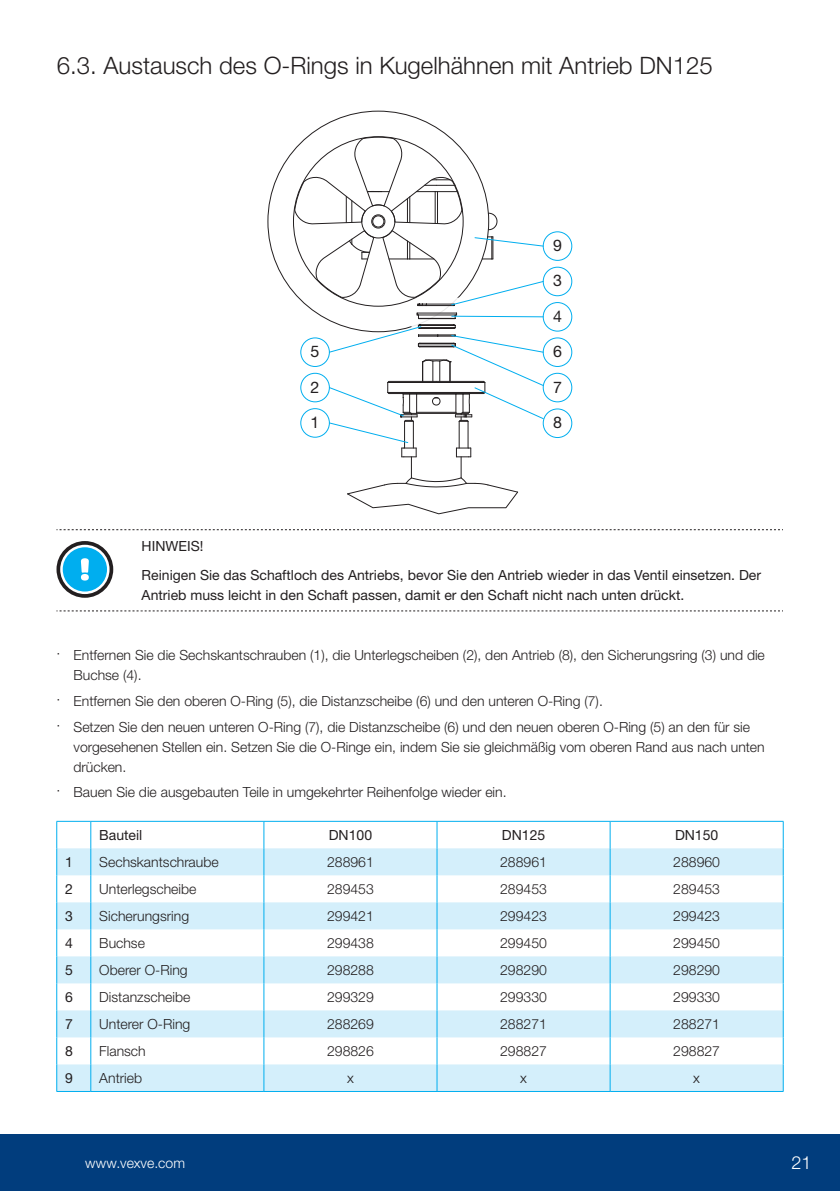
<style>
.page{position:relative;width:840px;height:1191px;background:#fff}
.page>*{position:absolute;margin:0;border:0;box-sizing:border-box;transform-origin:0 0}
.t1{font:300 24px "Helvetica Neue LTW1 G";color:#231f20}
.t2{font:300 18px "Helvetica Neue LTW1 G";color:#fff}
.t3{font:16px "Helvetica Neue LT Std";color:#231f20}
.t4{font:300 14px/20px "Helvetica Neue LTW1 G";color:#231f20}
.t5{font:14px/28.6px "Helvetica Neue LTW1 G";color:#231f20}
.t6{font:300 14px "Helvetica Neue LTW1 G";color:#fff}
</style>
<div class="page">
<div style="left:0;top:1134px;width:839px;height:57px;background:#013d7d"></div>
<div style="left:542px;top:267px;width:30px;height:29px;border:1px solid #00aeef;border-radius:50%"></div>
<div style="left:542px;top:302px;width:30px;height:29px;border:1px solid #00aeef;border-radius:50%"></div>
<div style="left:542px;top:231px;width:30px;height:30px;border:1px solid #00aeef;border-radius:50%"></div>
<div style="left:542px;top:337px;width:30px;height:30px;border:1px solid #00aeef;border-radius:50%"></div>
<div style="left:542px;top:373px;width:30px;height:29px;border:1px solid #00aeef;border-radius:50%"></div>
<div style="left:542px;top:408px;width:30px;height:30px;border:1px solid #00aeef;border-radius:50%"></div>
<svg style="left:294px;top:137px;width:250px;height:377px"></svg>
<div style="left:300px;top:373px;width:30px;height:29px;border:1px solid #00aeef;border-radius:50%"></div>
<div style="left:300px;top:408px;width:30px;height:30px;border:1px solid #00aeef;border-radius:50%"></div>
<svg style="left:56px;top:529px;width:724px;height:1px"></svg>
<svg style="left:56px;top:610px;width:724px;height:1px"></svg>
<svg style="left:56px;top:541px;width:57px;height:57px"></svg>
<svg style="left:57px;top:848px;width:725px;height:243px;fill:#d4effb"></svg>
<hr style="left:56px;top:821px;width:35px;height:1px;background:#00aeef">
<hr style="left:91px;top:821px;width:173px;height:1px;background:#00aeef">
<hr style="left:264px;top:821px;width:173px;height:1px;background:#00aeef">
<hr style="left:437px;top:821px;width:172px;height:1px;background:#00aeef">
<hr style="left:609px;top:821px;width:174px;height:1px;background:#00aeef">
<hr style="left:56px;top:1091px;width:35px;height:1px;background:#00aeef">
<hr style="left:91px;top:1091px;width:173px;height:1px;background:#00aeef">
<hr style="left:264px;top:1091px;width:173px;height:1px;background:#00aeef">
<hr style="left:437px;top:1091px;width:172px;height:1px;background:#00aeef">
<hr style="left:609px;top:1091px;width:174px;height:1px;background:#00aeef">
<svg style="left:56px;top:821px;width:1px;height:270px"></svg>
<svg style="left:90px;top:821px;width:1px;height:270px"></svg>
<svg style="left:263px;top:821px;width:1px;height:270px"></svg>
<svg style="left:436px;top:821px;width:1px;height:270px"></svg>
<svg style="left:609px;top:821px;width:1px;height:270px"></svg>
<svg style="left:782px;top:821px;width:1px;height:270px"></svg>
<h1 class="t1" style="left:57px;top:51px;width:657px">6.3. Austausch des O-Rings in Kugelhähnen mit Antrieb DN125</h1>
<p class="t3" style="left:552px;top:236px;width:10px">9</p>
<p class="t3" style="left:552px;top:271px;width:10px">3</p>
<p class="t3" style="left:552px;top:306px;width:10px">4</p>
<p class="t3" style="left:310px;top:342px;width:10px">5</p>
<p class="t3" style="left:552px;top:342px;width:10px">6</p>
<p class="t3" style="left:552px;top:377px;width:10px">7</p>
<p class="t3" style="left:552px;top:413px;width:10px">8</p>
<p class="t3" style="left:310px;top:377px;width:10px">2</p>
<p class="t3" style="left:310px;top:412px;width:10px">1</p>
<p class="t5" style="left:141px;top:531px;width:620px">HINWEIS!<br>Reinigen Sie das Schaftloch des Antriebs, bevor Sie den Antrieb wieder in das Ventil einsetzen. Der</p>
<p class="t5" style="left:141px;top:580px;width:544px">Antrieb muss leicht in den Schaft passen, damit er den Schaft nicht nach unten drückt.</p>
<p class="t4" style="left:73px;top:645px;width:692px;text-indent:-17px">· Entfernen Sie die Sechskantschrauben (1), die Unterlegscheiben (2), den Antrieb (8), den Sicherungsring (3) und die<br>Buchse (4).</p>
<p class="t4" style="left:56px;top:688px;width:694px;line-height:25.6px">· Entfernen Sie den oberen O-Ring (5), die Distanzscheibe (6) und den unteren O-Ring (7).<br>· Setzen Sie den neuen unteren O-Ring (7), die Distanzscheibe (6) und den neuen oberen O-Ring (5) an den für sie</p>
<p class="t4" style="left:73px;top:736px;width:692px">vorgesehenen Stellen ein. Setzen Sie die O-Ringe ein, indem Sie sie gleichmäßig vom oberen Rand aus nach unten drücken.</p>
<p class="t4" style="left:56px;top:782px;width:451px">· Bauen Sie die ausgebauten Teile in umgekehrter Reihenfolge wieder ein.</p>
<p class="t5" style="left:99px;top:820px;width:44px">Bauteil</p>
<p class="t5" style="left:328px;top:820px;width:45px">DN100</p>
<p class="t5" style="left:501px;top:820px;width:45px">DN125</p>
<p class="t5" style="left:674px;top:820px;width:45px">DN150</p>
<p class="t5" style="left:65px;top:847px;width:9px">1</p>
<p class="t4" style="left:99px;top:852px;width:121px">Sechskantschraube</p>
<p class="t4" style="left:327px;top:852px;width:48px">288961</p>
<p class="t4" style="left:500px;top:852px;width:48px">288961</p>
<p class="t4" style="left:673px;top:852px;width:48px">288960</p>
<p class="t5" style="left:65px;top:874px;width:9px">2</p>
<p class="t4" style="left:99px;top:879px;width:99px">Unterlegscheibe</p>
<p class="t4" style="left:327px;top:879px;width:48px">289453</p>
<p class="t4" style="left:500px;top:879px;width:48px">289453</p>
<p class="t4" style="left:673px;top:879px;width:48px">289453</p>
<p class="t5" style="left:65px;top:901px;width:9px">3</p>
<p class="t4" style="left:99px;top:906px;width:91px">Sicherungsring</p>
<p class="t4" style="left:327px;top:906px;width:48px">299421</p>
<p class="t4" style="left:500px;top:906px;width:48px">299423</p>
<p class="t4" style="left:673px;top:906px;width:48px">299423</p>
<p class="t5" style="left:65px;top:928px;width:9px">4</p>
<p class="t4" style="left:99px;top:933px;width:47px">Buchse</p>
<p class="t4" style="left:327px;top:933px;width:48px">299438</p>
<p class="t4" style="left:500px;top:933px;width:48px">299450</p>
<p class="t4" style="left:673px;top:933px;width:48px">299450</p>
<p class="t5" style="left:65px;top:955px;width:9px">5</p>
<p class="t4" style="left:99px;top:960px;width:90px">Oberer O-Ring</p>
<p class="t4" style="left:327px;top:960px;width:48px">298288</p>
<p class="t4" style="left:500px;top:960px;width:48px">298290</p>
<p class="t4" style="left:673px;top:960px;width:48px">298290</p>
<p class="t5" style="left:65px;top:982px;width:9px">6</p>
<p class="t4" style="left:99px;top:987px;width:93px">Distanzscheibe</p>
<p class="t4" style="left:327px;top:987px;width:48px">299329</p>
<p class="t4" style="left:500px;top:987px;width:48px">299330</p>
<p class="t4" style="left:673px;top:987px;width:48px">299330</p>
<p class="t5" style="left:65px;top:1009px;width:9px">7</p>
<p class="t4" style="left:99px;top:1014px;width:92px">Unterer O-Ring</p>
<p class="t4" style="left:327px;top:1014px;width:48px">288269</p>
<p class="t4" style="left:500px;top:1014px;width:48px">288271</p>
<p class="t4" style="left:673px;top:1014px;width:48px">288271</p>
<p class="t5" style="left:65px;top:1036px;width:9px">8</p>
<p class="t4" style="left:99px;top:1041px;width:48px">Flansch</p>
<p class="t4" style="left:327px;top:1041px;width:48px">298826</p>
<p class="t4" style="left:500px;top:1041px;width:48px">298827</p>
<p class="t4" style="left:673px;top:1041px;width:48px">298827</p>
<p class="t5" style="left:65px;top:1063px;width:9px">9</p>
<p class="t4" style="left:99px;top:1068px;width:44px">Antrieb</p>
<p class="t4" style="left:347px;top:1068px;width:8px">x</p>
<p class="t4" style="left:520px;top:1068px;width:8px">x</p>
<p class="t4" style="left:693px;top:1068px;width:8px">x</p>
<p class="t6" style="left:85px;top:1154px;width:101px">www.vexve.com</p>
<p class="t2" style="left:791px;top:1151px;width:22px">21</p>
</div>
